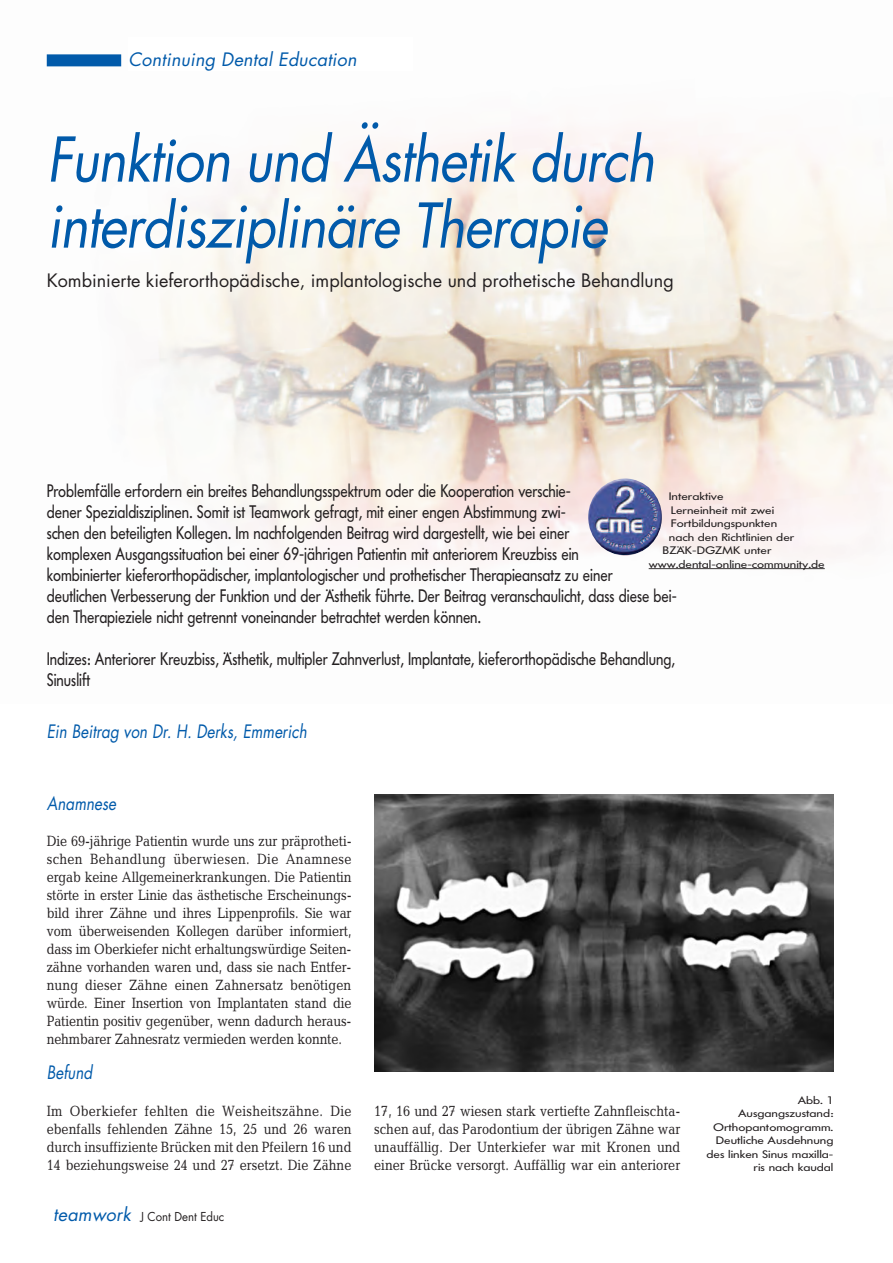
<style>
.page{position:relative;width:893px;height:1263px;background:#fff}
.page>*{position:absolute;margin:0;border:0;box-sizing:border-box;transform-origin:0 0}
.t1{font:italic 60px/66px "Futura";letter-spacing:-.025em;color:#015aaa;scale:.9 1}
.t2{font:18px/21px "Futura BQ";color:#231f20;scale:.85 1}
.t3{font:18px "Futura";color:#231f20}
.t4{font:italic 18px "Futura";color:#015aaa;scale:.85 1}
.t5{font:italic 18px "Futura";color:#015aaa}
.t6{font:15px/18px "Candida";color:#231f20;text-align:justify;scale:.85 1}
.t7{font:12px "Futura";color:#231f20;scale:.95 1}
.t8{font:10.8px/13.5px "Futura BQ";color:#231f20;text-align:right;scale:1.25 1}
.s1{font-style:italic;font-size:18px;color:#015aaa}
</style>
<div class="page">
<img style="left:46px;top:54px;width:847px;height:516px">
<div style="left:128px;top:37px;width:285px;height:33px;background:#fff"></div>
<div style="left:47px;top:54px;width:74px;height:12px;background:#015aaa"></div>
<img style="left:374px;top:794px;width:459px;height:277px">
<hr style="left:649px;top:568px;width:176px;height:1px;background:#231f20">
<img style="left:588px;top:478px;width:74px;height:77px;border-radius:50%">
<p class="t5" style="left:128px;top:51px;width:230px">Continuing Dental Education</p>
<h1 class="t1" style="left:47px;top:132px;width:677px">Funktion und Ästhetik durch interdisziplinäre Therapie</h1>
<p class="t3" style="left:47px;top:272px;width:628px">Kombinierte kieferorthopädische, implantologische und prothetische Behandlung</p>
<p class="t2" style="left:47px;top:480px;width:743px">Problemfälle erfordern ein breites Behandlungsspektrum oder die Kooperation verschie-<br>dener Spezialdisziplinen. Somit ist Teamwork gefragt, mit einer engen Abstimmung zwi-<br>schen den beteiligten Kollegen. Im nachfolgenden Beitrag wird dargestellt, wie bei einer<br>komplexen Ausgangssituation bei einer 69-jährigen Patientin mit anteriorem Kreuzbiss ein<br>kombinierter kieferorthopädischer, implantologischer und prothetischer Therapieansatz zu einer deutlichen Verbesserung der Funktion und der Ästhetik führte. Der Beitrag veranschaulicht, dass diese bei&shy;den Therapieziele nicht getrennt voneinander betrachtet werden können.</p>
<p class="t2" style="left:47px;top:648px;width:740px">Indizes: Anteriorer Kreuzbiss, Ästhetik, multipler Zahnverlust, Implantate, kieferorthopädische Behandlung,<br>Sinuslift</p>
<p class="t4" style="left:47px;top:723px;width:307px">Ein Beitrag von Dr. H. Derks, Emmerich</p>
<p class="t8" style="left:669px;top:489px;width:45px">Interaktive</p>
<p class="t8" style="left:671px;top:503px;width:84px">Lerneinheit mit zwei</p>
<p class="t8" style="left:671px;top:516px;width:87px">Fortbildungspunkten</p>
<p class="t8" style="left:669px;top:530px;width:102px">nach den Richtlinien der</p>
<p class="t8" style="left:663px;top:543px;width:89px">BZÄK-DGZMK unter</p>
<p class="t8" style="left:649px;top:557px;width:142px">www.dental-online-community.de</p>
<p class="t4" style="left:47px;top:795px;width:83px">Anamnese</p>
<p class="t6" style="left:47px;top:834px;width:360px">Die 69-jährige Patientin wurde uns zur präprotheti&shy;schen Behandlung überwiesen. Die Anamnese ergab keine Allgemeinerkrankungen. Die Patientin störte in erster Linie das ästhetische Erscheinungs&shy;bild ihrer Zähne und ihres Lippenprofils. Sie war vom überweisenden Kollegen darüber informiert, dass im Oberkiefer nicht erhaltungswürdige Seiten&shy;zähne vorhanden waren und, dass sie nach Entfer&shy;nung dieser Zähne einen Zahnersatz benötigen würde. Einer Insertion von Implantaten stand die Patientin positiv gegenüber, wenn dadurch heraus&shy;nehmbarer Zahnesratz vermieden werden konnte.</p>
<p class="t4" style="left:47px;top:1064px;width:55px">Befund</p>
<p class="t6" style="left:47px;top:1104px;width:360px">Im Oberkiefer fehlten die Weisheitszähne. Die ebenfalls fehlenden Zähne 15, 25 und 26 waren durch insuffiziente Brücken mit den Pfeilern 16 und 14 beziehungsweise 24 und 27 ersetzt. Die Zähne</p>
<p class="t6" style="left:374px;top:1104px;width:362px">17, 16 und 27 wiesen stark vertiefte Zahnfleischta&shy;schen auf, das Parodontium der übrigen Zähne war unauffällig. Der Unterkiefer war mit Kronen und einer Brücke versorgt. Auffällig war ein anteriorer</p>
<p class="t7" style="left:53px;top:1211px;width:181px"><span class="s1">teamwork</span> J Cont Dent Educ</p>
<p class="t8" style="left:707px;top:1093px;width:103px">Abb. 1<br>Ausgangszustand:<br>Orthopantomogramm.<br>Deutliche Ausdehnung des linken Sinus maxilla&shy;ris nach kaudal</p>
</div>
